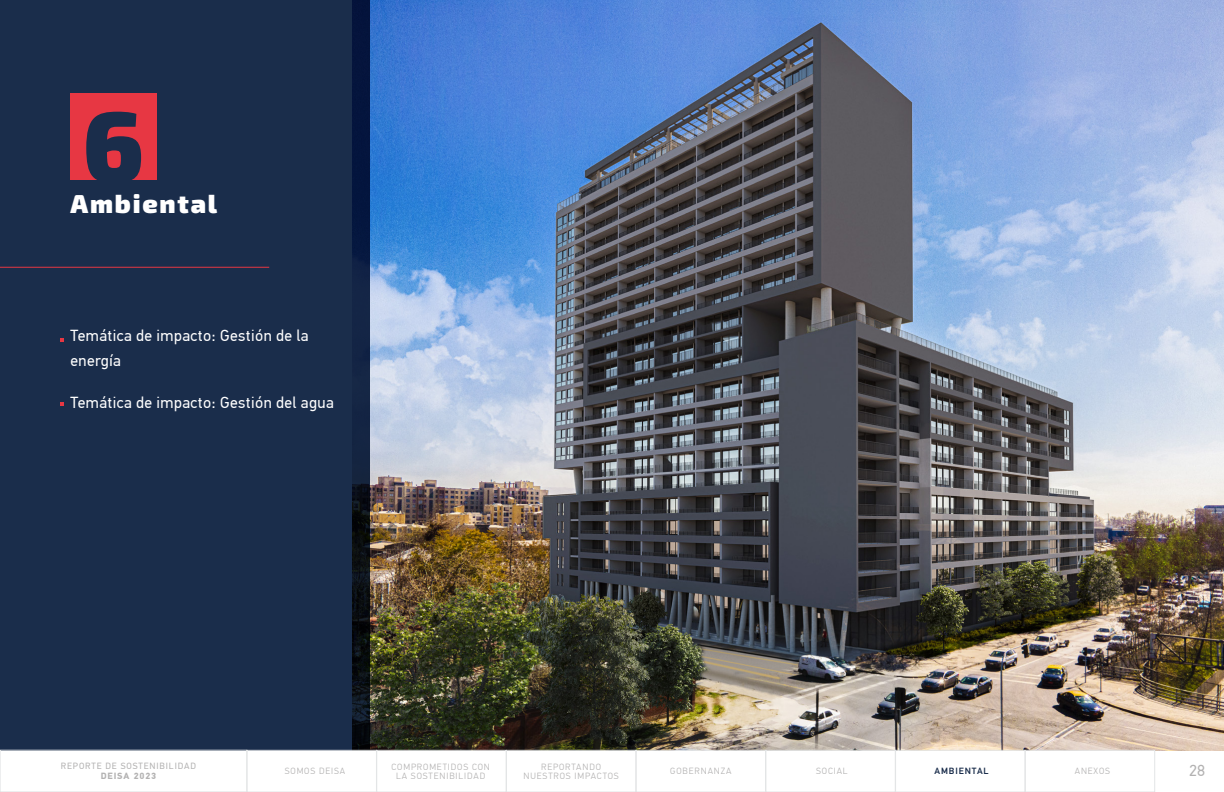
<style>
.page{position:relative;width:1224px;height:792px;background:#fff}
.page>*{position:absolute;margin:0;border:0;box-sizing:border-box;transform-origin:0 0}
.t1{font:900 100px "Exo 2";color:#1a2d4b}
.t2{font:900 26px "Exo 2";letter-spacing:.07em;color:#fff}
.t3{font:16px/25px "PF Din Text Pro";letter-spacing:.025em;color:#fff}
.t4{font:16px "PF Din Text Pro";color:#b3b2b2}
.t5{font:300 9px/9px "PF Din Text Pro";letter-spacing:.1em;color:#b3b2b2;text-align:center}
.t6{font:9px "PF Din Text Pro";letter-spacing:.1em;color:#b3b2b2}
.t7{font:700 9px "PF Din Text Pro";letter-spacing:.1em;color:#b3b2b2}
.t8{font:500 9px "PF Din Text Pro";letter-spacing:.1em;color:#1a2d4b}
</style>
<div class="page">
<img style="left:370px;top:0;width:854px;height:750px">
<div style="left:0;top:0;width:370px;height:750px;background:#1a2d4b"></div>
<div style="left:0;top:750px;width:247px;height:42px;border:1px solid #e3e5e6"></div>
<div style="left:247px;top:750px;width:130px;height:42px;border:1px solid #e3e5e6"></div>
<div style="left:506px;top:750px;width:130px;height:42px;border:1px solid #e3e5e6"></div>
<div style="left:636px;top:750px;width:130px;height:42px;border:1px solid #e3e5e6"></div>
<div style="left:766px;top:750px;width:129px;height:42px;border:1px solid #e3e5e6"></div>
<div style="left:895px;top:750px;width:130px;height:42px;border:1px solid #e3e5e6"></div>
<div style="left:377px;top:750px;width:129px;height:42px;border:1px solid #e3e5e6"></div>
<div style="left:1025px;top:750px;width:130px;height:42px;border:1px solid #e3e5e6"></div>
<div style="left:70px;top:93px;width:87px;height:86px;background:#e73743"></div>
<hr style="left:0;top:267px;width:269px;height:1px;background:#e73743">
<h1 class="t1" style="left:83px;top:85px;width:62px">6</h1>
<h2 class="t2" style="left:70px;top:188px;width:148px">Ambiental</h2>
<h3 class="t3" style="left:70px;top:323px;width:240px">Temática de impacto: Gestión de la energía</h3>
<h3 class="t3" style="left:70px;top:390px;width:265px">Temática de impacto: Gestión del agua</h3>
<p class="t6" style="left:61px;top:761px;width:137px">REPORTE DE SOSTENIBILIDAD</p>
<p class="t7" style="left:101px;top:770px;width:57px">DEISA 2023</p>
<p class="t5" style="left:392px;top:763px;width:100px">COMPROMETIDOS CON<br>LA SOSTENIBILIDAD</p>
<h3 class="t4" style="left:1189px;top:761px;width:17px">28</h3>
<p class="t5" style="left:524px;top:763px;width:97px">REPORTANDO<br>NUESTROS IMPACTOS</p>
<p class="t5" style="left:670px;top:767px;width:63px">GOBERNANZA</p>
<p class="t5" style="left:816px;top:767px;width:33px">SOCIAL</p>
<p class="t8" style="left:935px;top:766px;width:55px">AMBIENTAL</p>
<p class="t5" style="left:285px;top:767px;width:62px">SOMOS DEISA</p>
<p class="t5" style="left:1075px;top:767px;width:37px">ANEXOS</p>
</div>
